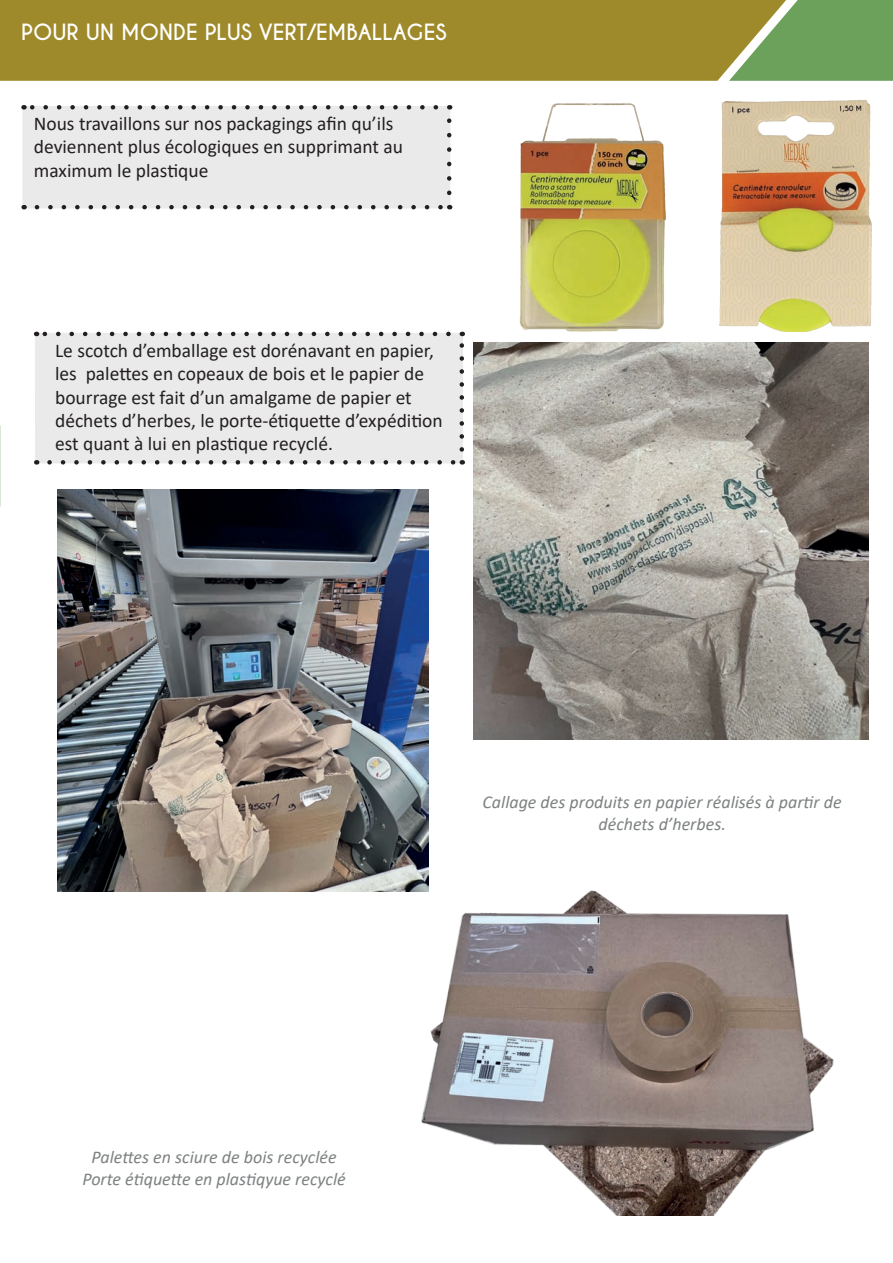
<style>
.page{position:relative;width:893px;height:1263px;background:#fff}
.page>*{position:absolute;margin:0;border:0;box-sizing:border-box;transform-origin:0 0}
.t1{font:700 21px "Caviar Dreams";color:#fff}
.t2{font:19.5px/23.4px "Calibri";color:#231f20}
.t3{font:italic 18px/21.6px "Calibri";color:#7e8182;text-align:center}
</style>
<div class="page">
<div style="left:22px;top:106px;width:428px;height:103px;background:#eaeaeb"></div>
<svg style="left:37px;top:205px;width:406px;height:4px"></svg>
<svg style="left:447px;top:105px;width:4px;height:88px"></svg>
<svg style="left:24px;top:105px;width:412px;height:5px"></svg>
<img style="left:519px;top:99px;width:353px;height:233px">
<div style="left:786px;top:0;width:107px;height:81px;background:#6ca15c"></div>
<div style="left:0;top:0;width:786px;height:81px;background:#9e8a2a"></div>
<div style="left:35px;top:333px;width:428px;height:130px;background:#eaeaeb"></div>
<svg style="left:50px;top:460px;width:405px;height:5px"></svg>
<svg style="left:43px;top:332px;width:405px;height:4px"></svg>
<svg style="left:460px;top:332px;width:4px;height:117px"></svg>
<img style="left:473px;top:342px;width:395px;height:397px">
<img style="left:57px;top:489px;width:372px;height:402px">
<img style="left:390px;top:890px;width:444px;height:325px">
<p class="t1" style="left:21px;top:20px;width:427px">POUR UN MONDE PLUS VERT/EMBALLAGES</p>
<p class="t2" style="left:34px;top:111px;width:371px">Nous travaillons sur nos packagings afin qu’ils deviennent plus écologiques en supprimant au maximum le plastique</p>
<p class="t2" style="left:55px;top:338px;width:389px">Le scotch d’emballage est dorénavant en papier, les palettes en copeaux de bois et le papier de bourrage est fait d’un amalgame de papier et déchets d’herbes, le porte-étiquette d’expédition est quant à lui en plastique recyclé.</p>
<p class="t3" style="left:82px;top:1145px;width:265px">Palettes en sciure de bois recyclée<br>Porte étiquette en plastiqyue recyclé</p>
<p class="t3" style="left:483px;top:790px;width:361px">Callage des produits en papier réalisés à partir de déchets d’herbes.</p>
</div>
